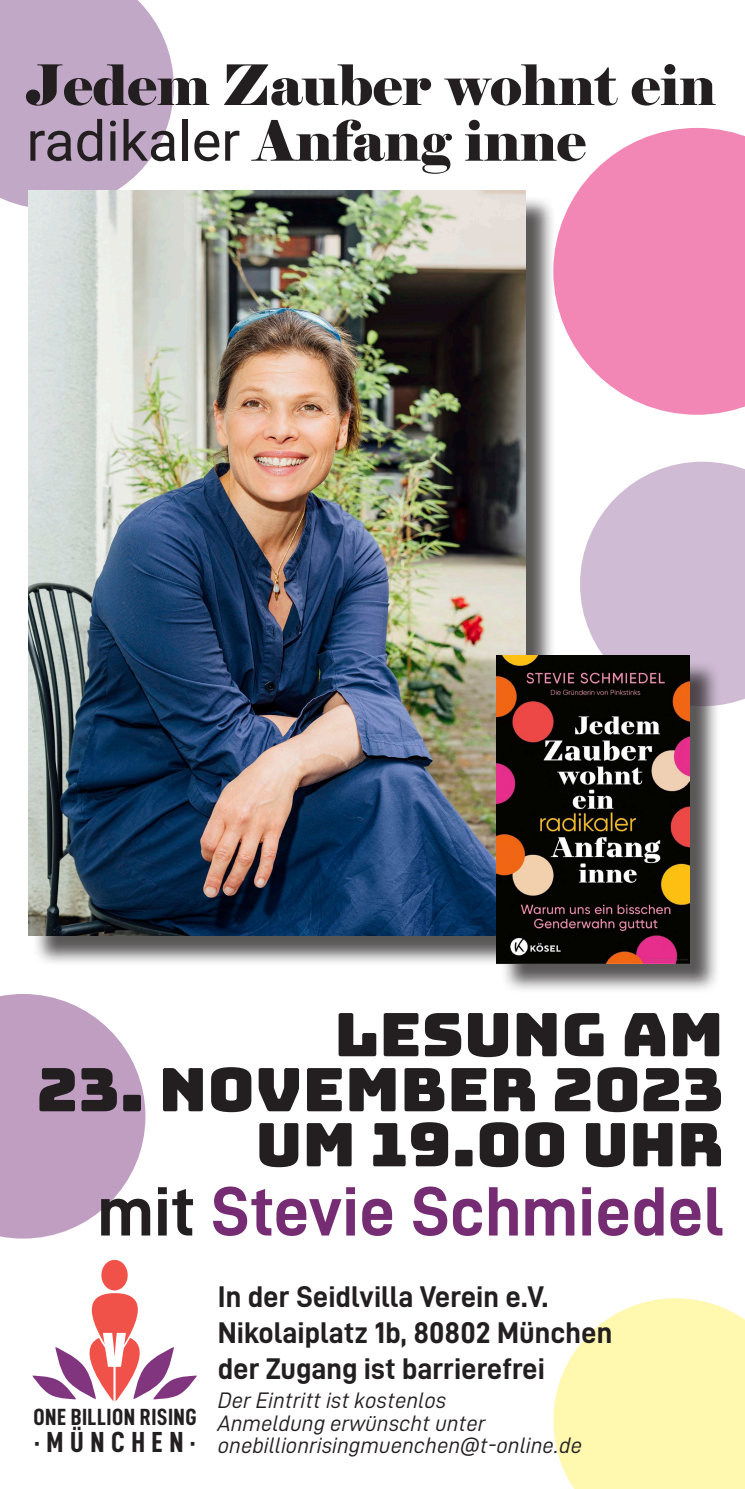
<style>
.page{position:relative;width:745px;height:1489px;background:#fff}
.page>*{position:absolute;margin:0;border:0;box-sizing:border-box;transform-origin:0 0}
.Überschrift{font:70px "D DIN Bold";color:#752c73}
.Überschrift-2{font:60px/55px "Bungee Layers";color:#231f20;text-align:right;scale:1.08 1}
.Überschrift-3{font:55.75px/55.8px "Elephant";color:#231f20}
.t1{font:30px "D DIN Bold";color:#231f20}
.Untertitel{font:29px "D DIN Condensed Bold";letter-spacing:.22em;color:#231f20}
.Untertitel-2{font:23.5px "D DIN Condensed Bold";letter-spacing:.02em;color:#231f20}
.Absatzformat_1{font:22.5px/22.5px "D DIN Italic";color:#231f20}
.s1{font-family:"Roboto"}
.s2{color:#231f20}
</style>
<div class="page">
<svg style="left:556px;top:128px;width:188px;height:287px;fill:#f287b6"></svg>
<svg style="left:0;top:0;width:174px;height:207px;background:#c6afca"></svg>
<svg style="left:579px;top:461px;width:165px;height:244px;background:#d4c3d8"></svg>
<svg style="left:0;top:994px;width:145px;height:244px"></svg>
<div style="left:32px;top:195px;width:524px;height:772px;background:#231f20;opacity:.75"></div>
<img style="left:28px;top:191px;width:497px;height:744px">
<div style="left:500px;top:659px;width:220px;height:335px;background:#231f20;opacity:.75"></div>
<img style="left:496px;top:656px;width:193px;height:307px">
<svg style="left:553px;top:1298px;width:191px;height:190px;background:#fff8b7"></svg>
<div style="left:101px;top:1259px;width:27px;height:31px;background:#f05249;border-radius:50%"></div>
<svg style="left:32px;top:1293px;width:165px;height:108px"></svg>
<p class="Überschrift-3" style="left:27px;top:58px;width:690px">Jedem Zauber wohnt ein <span class="s1">radikaler</span> Anfang inne</p>
<p class="Überschrift-2" style="left:334px;top:1007px;width:362px">LESUNG AM</p>
<p class="Überschrift-2" style="left:37px;top:1062px;width:637px">23. NOVEMBER 2023<br>UM 19.00 UHR</p>
<p class="Überschrift" style="left:97px;top:1172px;width:627px"><span class="s2">mit</span> Stevie Schmiedel</p>
<p class="Untertitel-2" style="left:33px;top:1403px;width:165px">ONE BILLION RISING</p>
<p class="Untertitel" style="left:35px;top:1425px;width:162px">·MÜNCHEN·</p>
<p class="t1" style="left:218px;top:1279px;width:332px">In der Seidlvilla Verein e.V.</p>
<p class="t1" style="left:218px;top:1315px;width:395px">Nikolaiplatz 1b, 80802 München</p>
<p class="t1" style="left:218px;top:1351px;width:328px">der Zugang ist barrierefrei</p>
<p class="Absatzformat_1" style="left:218px;top:1388px;width:365px">Der Eintritt ist kostenlos<br>Anmeldung erwünscht unter onebillionrisingmuenchen@t-online.de</p>
</div>
